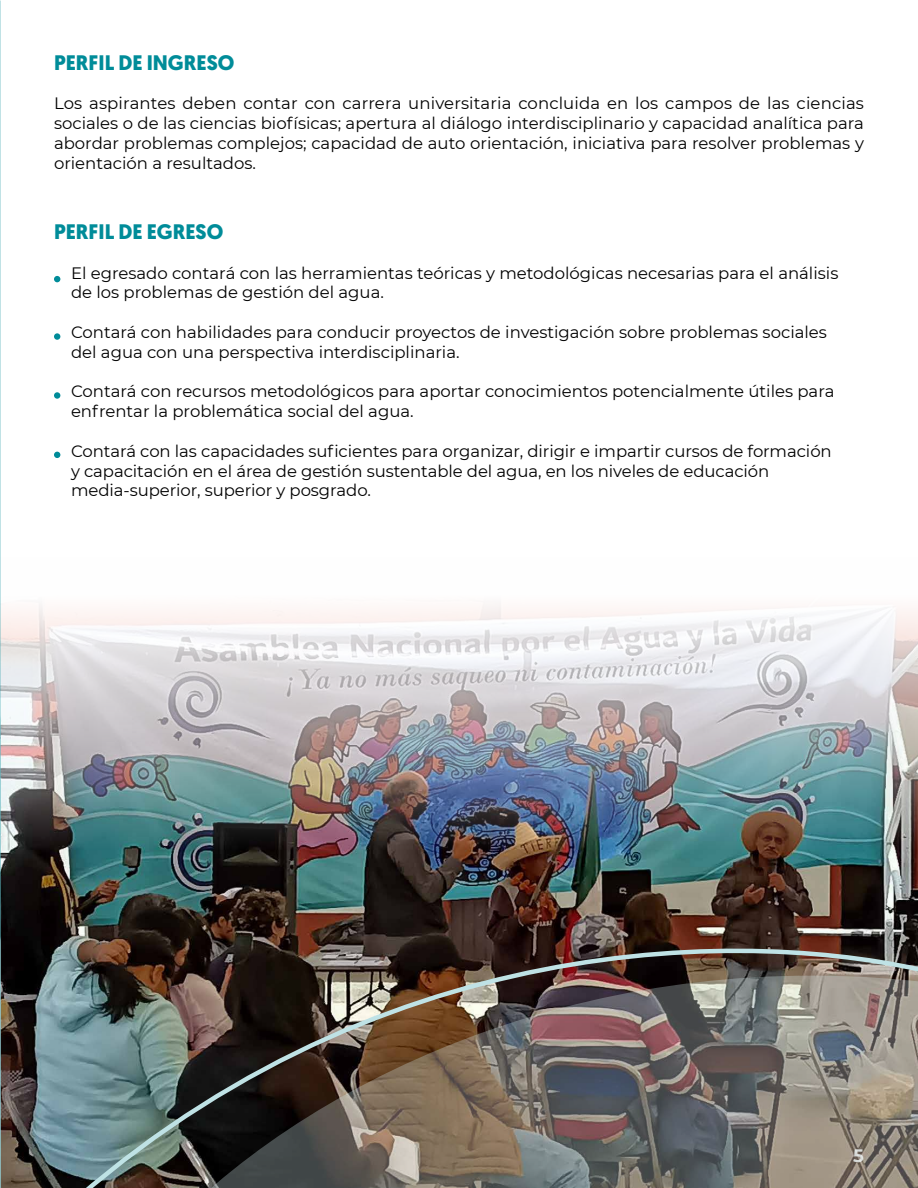
<style>
.page{position:relative;width:918px;height:1188px;background:#fff}
.page>*{position:absolute;margin:0;border:0;box-sizing:border-box;transform-origin:0 0}
.t1{font:700 21px "Geomanist";color:#008c99}
.t2{font:700 18px "Montserrat";color:#fff}
.t3{font:16.5px/19.8px "Montserrat";color:#000}
</style>
<div class="page">
<img style="left:1px;top:604px;width:917px;height:584px">
<svg style="left:0;top:260px;width:1px;height:928px"></svg>
<img style="left:11px;top:926px;width:907px;height:262px">
<svg style="left:54px;top:276px;width:6px;height:6px"></svg>
<div style="left:54px;top:333px;width:6px;height:7px;background:#008c99;border-radius:50%"></div>
<div style="left:54px;top:392px;width:6px;height:7px;background:#008c99;border-radius:50%"></div>
<svg style="left:54px;top:452px;width:6px;height:6px"></svg>
<img style="left:115px;top:976px;width:803px;height:212px">
<p class="t1" style="left:54px;top:48px;width:182px">PERFIL DE INGRESO</p>
<p class="t3" style="left:54px;top:93px;width:812px;text-align:justify">Los aspirantes deben contar con carrera universitaria concluida en los campos de las ciencias sociales o de las ciencias biofísicas; apertura al diálogo interdisciplinario y capacidad analítica para abordar problemas complejos; capacidad de auto orientación, iniciativa para resolver problemas y orientación a resultados.</p>
<p class="t1" style="left:54px;top:218px;width:171px">PERFIL DE EGRESO</p>
<p class="t3" style="left:71px;top:262px;width:769px">El egresado contará con las herramientas teóricas y metodológicas necesarias para el análisis de los problemas de gestión del agua.</p>
<p class="t3" style="left:71px;top:322px;width:757px">Contará con habilidades para conducir proyectos de investigación sobre problemas sociales del agua con una perspectiva interdisciplinaria.</p>
<p class="t3" style="left:71px;top:381px;width:765px">Contará con recursos metodológicos para aportar conocimientos potencialmente útiles para enfrentar la problemática social del agua.</p>
<p class="t3" style="left:71px;top:440px;width:762px">Contará con las capacidades suficientes para organizar, dirigir e impartir cursos de formación y capacitación en el área de gestión sustentable del agua, en los niveles de educación media-superior, superior y posgrado.</p>
<p class="t2" style="left:853px;top:1143px;width:12px">5</p>
</div>
